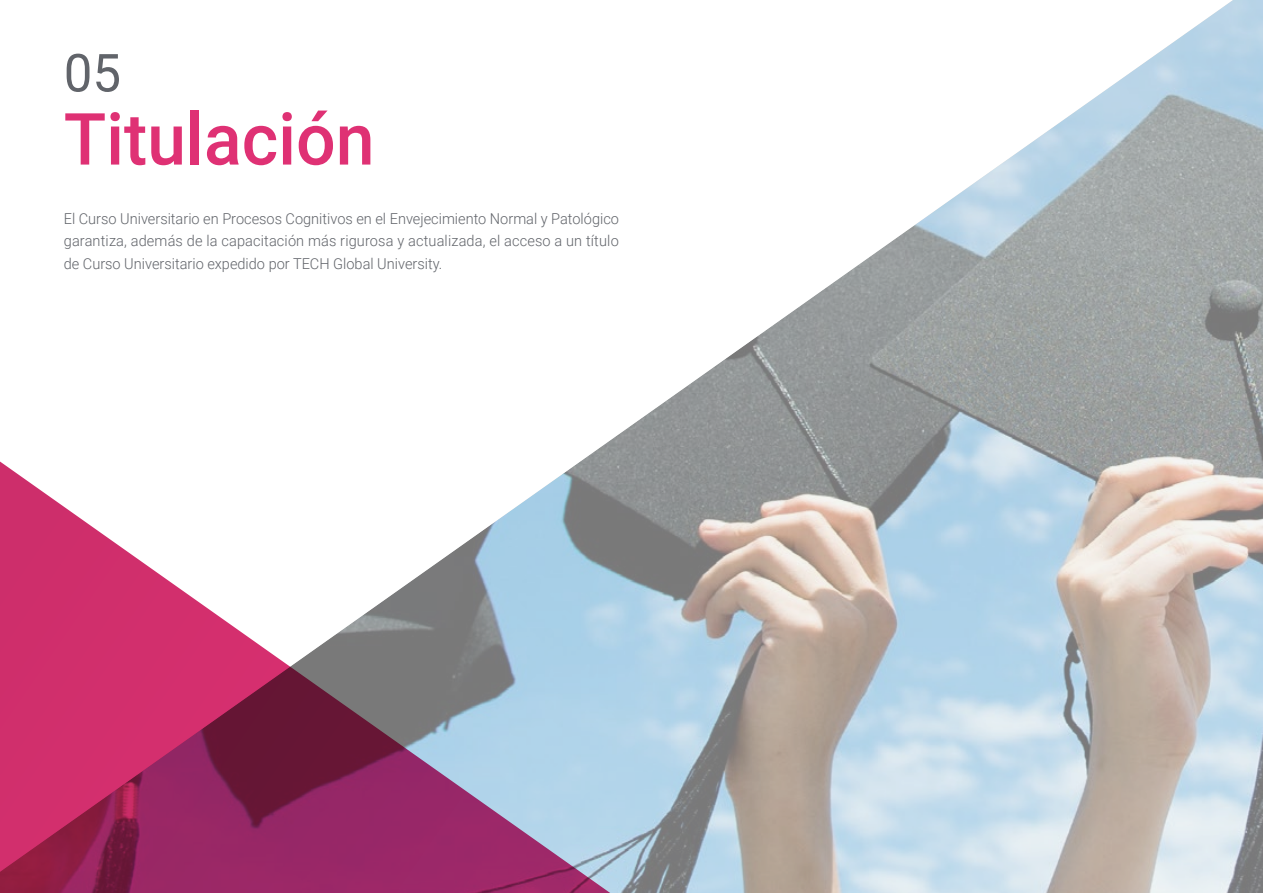
<style>
.page{position:relative;width:1263px;height:893px;background:#fff}
.page>*{position:absolute;margin:0;border:0;box-sizing:border-box;transform-origin:0 0}
.t1{font:500 72px "Roboto";color:#df3174}
.t2{font:52.5px "Roboto";color:#61646a}
.t3{font:300 15px/22.5px "Roboto";color:#61646a;text-align:justify}
</style>
<div class="page">
<img style="left:602px;top:0;width:661px;height:893px">
<svg style="left:0;top:446px;width:640px;height:447px"></svg>
<h2 class="t2" style="left:64px;top:36px;width:59px">05</h2>
<h1 class="t1" style="left:64px;top:89px;width:312px">Titulación</h1>
<p class="t3" style="left:64px;top:207px;width:557px">El Curso Universitario en Procesos Cognitivos en el Envejecimiento Normal y Patológico garantiza, además de la capacitación más rigurosa y actualizada, el acceso a un título de Curso Universitario expedido por TECH Global University.</p>
</div>
